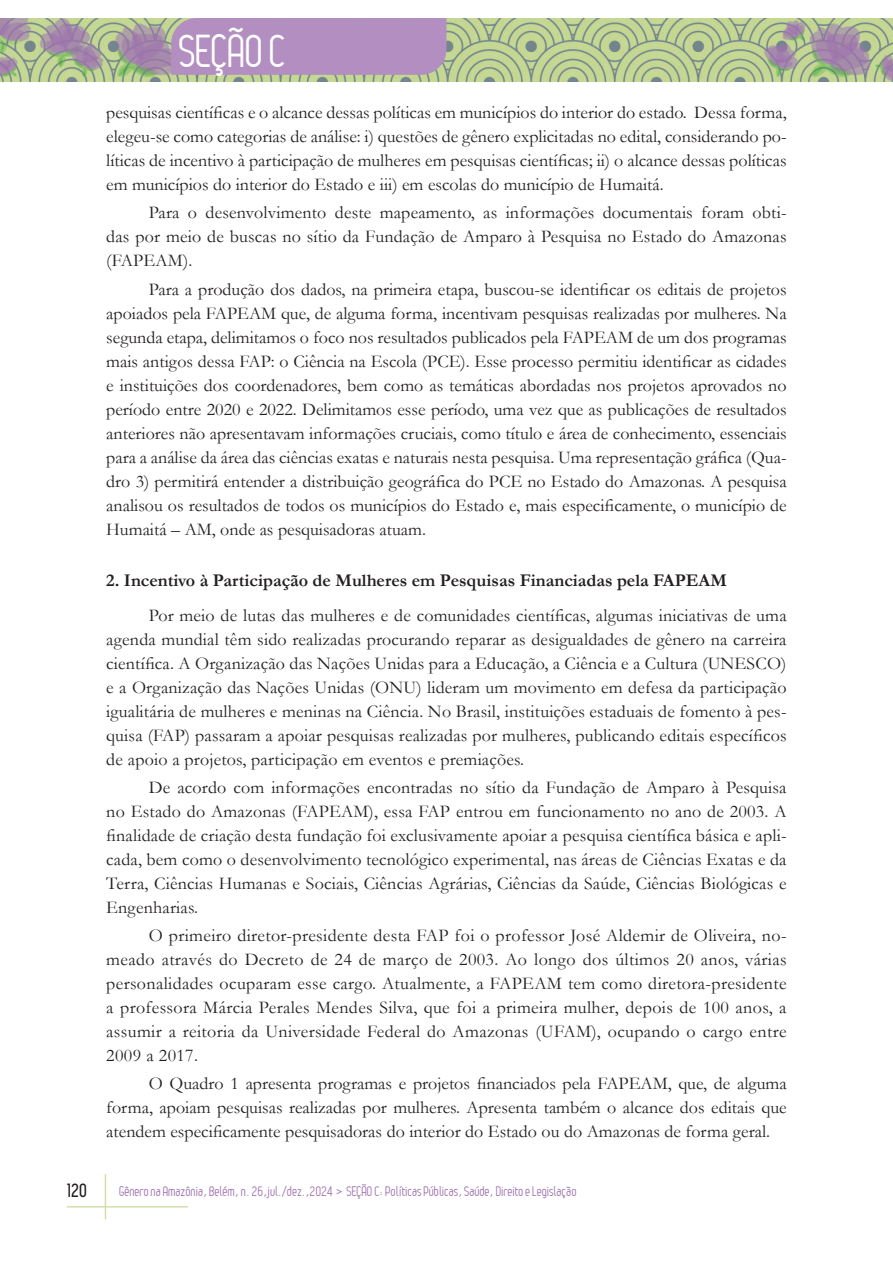
<style>
.page{position:relative;width:893px;height:1263px;background:#fff}
.page>*{position:absolute;margin:0;border:0;box-sizing:border-box;transform-origin:0 0}
.t1{font:45px "Leger";letter-spacing:-.01em;color:#fff}
.Texto{font:18px/24px "Garamond";letter-spacing:.01em;color:#231f20;text-align:justify}
.Titulo_2{font:700 18px "Garamond";color:#231f20}
.t2{font:700 18px "Leger";color:#231f20}
.t3{font:13.5px "Leger";color:#9f73af}
</style>
<div class="page">
<hr style="left:105px;top:1174px;width:1px;height:45px;background:#d2e0ac">
<hr style="left:67px;top:1206px;width:121px;height:1px;background:#d2e0ac">
<img style="left:0;top:18px;width:893px;height:64px">
<div style="left:171px;top:18px;width:275px;height:57px;background:#b28fc0"></div>
<h1 class="t1" style="left:179px;top:26px;width:109px">SEÇÃO C</h1>
<p class="Texto" style="left:106px;top:100px;width:682px">pesquisas científicas e o alcance dessas políticas em municípios do interior do estado. Dessa forma, elegeu-se como categorias de análise: i) questões de gênero explicitadas no edital, considerando po&shy;líticas de incentivo à participação de mulheres em pesquisas científicas; ii) o alcance dessas políticas em municípios do interior do Estado e iii) em escolas do município de Humaitá.</p>
<p class="Texto" style="left:106px;top:200px;width:682px;text-indent:43px">Para o desenvolvimento deste mapeamento, as informações documentais foram obti&shy;das por meio de buscas no sítio da Fundação de Amparo à Pesquisa no Estado do Amazonas (FAPEAM).</p>
<p class="Texto" style="left:106px;top:276px;width:682px;text-indent:43px">Para a produção dos dados, na primeira etapa, buscou-se identificar os editais de projetos apoiados pela FAPEAM que, de alguma forma, incentivam pesquisas realizadas por mulheres. Na segunda etapa, delimitamos o foco nos resultados publicados pela FAPEAM de um dos programas mais antigos dessa FAP: o Ciência na Escola (PCE). Esse processo permitiu identificar as cidades e instituições dos coordenadores, bem como as temáticas abordadas nos projetos aprovados no período entre 2020 e 2022. Delimitamos esse período, uma vez que as publicações de resultados anteriores não apresentavam informações cruciais, como título e área de conhecimento, essenciais para a análise da área das ciências exatas e naturais nesta pesquisa. Uma representação gráfica (Qua&shy;dro 3) permitirá entender a distribuição geográfica do PCE no Estado do Amazonas. A pesquisa analisou os resultados de todos os municípios do Estado e, mais especificamente, o município de Humaitá – AM, onde as pesquisadoras atuam.</p>
<p class="Titulo_2" style="left:106px;top:568px;width:622px">2. Incentivo à Participação de Mulheres em Pesquisas Financiadas pela FAPEAM</p>
<p class="Texto" style="left:106px;top:602px;width:682px;text-indent:43px">Por meio de lutas das mulheres e de comunidades científicas, algumas iniciativas de uma agenda mundial têm sido realizadas procurando reparar as desigualdades de gênero na carreira científica. A Organização das Nações Unidas para a Educação, a Ciência e a Cultura (UNESCO) e a Organização das Nações Unidas (ONU) lideram um movimento em defesa da participação igualitária de mulheres e meninas na Ciência. No Brasil, instituições estaduais de fomento à pes&shy;quisa (FAP) passaram a apoiar pesquisas realizadas por mulheres, publicando editais específicos de apoio a projetos, participação em eventos e premiações.</p>
<p class="Texto" style="left:106px;top:775px;width:682px;text-indent:43px">De acordo com informações encontradas no sítio da Fundação de Amparo à Pesquisa no Estado do Amazonas (FAPEAM), essa FAP entrou em funcionamento no ano de 2003. A finalidade de criação desta fundação foi exclusivamente apoiar a pesquisa científica básica e apli&shy;cada, bem como o desenvolvimento tecnológico experimental, nas áreas de Ciências Exatas e da Terra, Ciências Humanas e Sociais, Ciências Agrárias, Ciências da Saúde, Ciências Biológicas e Engenharias.</p>
<p class="Texto" style="left:106px;top:923px;width:682px;text-indent:43px">O primeiro diretor-presidente desta FAP foi o professor José Aldemir de Oliveira, no&shy;meado através do Decreto de 24 de março de 2003. Ao longo dos últimos 20 anos, várias personalidades ocuparam esse cargo. Atualmente, a FAPEAM tem como diretora-presidente a professora Márcia Perales Mendes Silva, que foi a primeira mulher, depois de 100 anos, a assumir a reitoria da Universidade Federal do Amazonas (UFAM), ocupando o cargo entre 2009 a 2017.</p>
<p class="Texto" style="left:106px;top:1071px;width:682px;text-indent:43px">O Quadro 1 apresenta programas e projetos financiados pela FAPEAM, que, de alguma forma, apoiam pesquisas realizadas por mulheres. Apresenta também o alcance dos editais que atendem especificamente pesquisadoras do interior do Estado ou do Amazonas de forma geral.</p>
<p class="t2" style="left:67px;top:1180px;width:21px">120</p>
<p class="t3" style="left:119px;top:1183px;width:459px">Gênero na Amazônia, Belém, n. 26,jul./dez.,2024 &gt; SEÇÃO C: Políticas Públicas, Saúde, Direito e Legislação</p>
</div>
